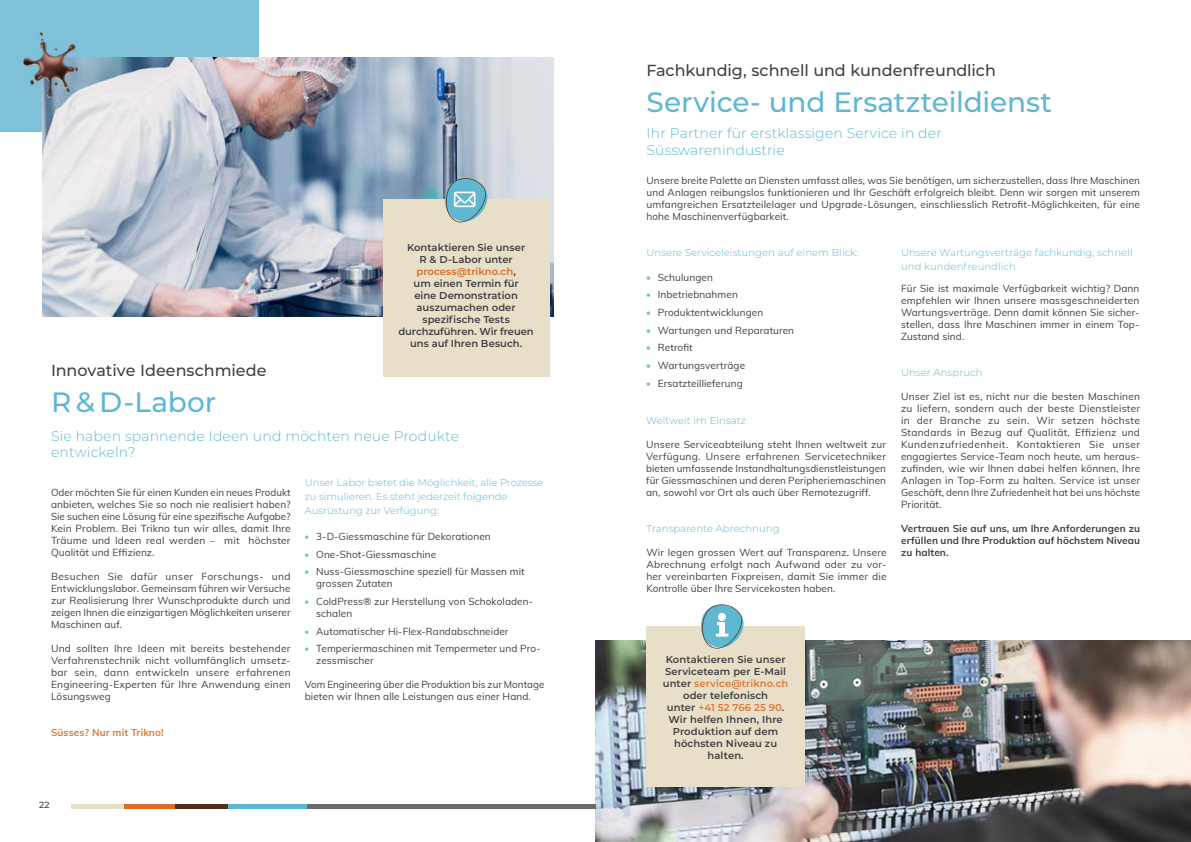
<style>
.page{position:relative;width:1191px;height:842px;background:#fff}
.page>*{position:absolute;margin:0;border:0;box-sizing:border-box;transform-origin:0 0}
.t1{font:500 28px "Montserrat";letter-spacing:-.005em;color:#5fb7d2}
.t2{font:500 16px "Montserrat";letter-spacing:-.005em;color:#414042}
.t3{font:300 14px/16.8px "Montserrat";letter-spacing:.01em;color:#5fb7d2}
.t4{font:10px/12px "Muli";letter-spacing:.01em;color:#414042;text-align:justify}
.t5{font:600 10px/12px "Montserrat";letter-spacing:.005em;color:#414042;text-align:center}
.t6{font:300 10px/14px "Montserrat";color:#5fb7d2}
.t7{font:700 10px/12px "Muli";letter-spacing:.01em;color:#414042;text-align:justify}
.t8{font:700 10px "Muli";letter-spacing:.01em;color:#dd7936}
.t9{font:500 9px "Montserrat";color:#414042}
.s1{color:#da6d25}
.s2{font-family:"Montserrat";font-weight:900;color:#70bcd5}
.s3{color:#dd7936}
</style>
<div class="page">
<div style="left:0;top:0;width:258px;height:131px;background:#80c2d9"></div>
<img style="left:43px;top:57px;width:511px;height:259px">
<img style="left:595px;top:640px;width:596px;height:202px">
<hr style="left:307px;top:804px;width:288px;height:4px;background:#6a6b6f">
<hr style="left:124px;top:804px;width:52px;height:4px;background:#da6d25">
<hr style="left:202px;top:804px;width:105px;height:4px;background:#5fb7d2">
<hr style="left:71px;top:804px;width:53px;height:4px;background:#e8dfc9">
<hr style="left:176px;top:804px;width:52px;height:4px;background:#522e1a">
<div style="left:383px;top:199px;width:166px;height:177px;background:#e8dfc9"></div>
<svg style="left:445px;top:178px;width:42px;height:44px"></svg>
<div style="left:646px;top:626px;width:159px;height:161px;background:#e8dfc9"></div>
<svg style="left:701px;top:604px;width:42px;height:45px"></svg>
<img style="left:23px;top:31px;width:57px;height:69px">
<h2 class="t2" style="left:51px;top:359px;width:217px">Innovative Ideenschmiede</h2>
<h1 class="t1" style="left:51px;top:383px;width:167px">R &amp; D-Labor</h1>
<p class="t5" style="left:398px;top:241px;width:137px">Kontaktieren Sie unser<br>R &amp; D-Labor unter <span class="s1">process@trikno.ch</span>,<br>um einen Termin für<br>eine Demonstration auszumachen oder spezifische Tests durchzuführen. Wir freuen uns auf Ihren Besuch.</p>
<h3 class="t3" style="left:51px;top:427px;width:409px">Sie haben spannende Ideen und möchten neue Produkte entwickeln?</h3>
<p class="t4" style="left:51px;top:486px;width:241px">Oder möchten Sie für einen Kunden ein neues Produkt anbieten, welches Sie so noch nie realisiert haben?<br>Sie suchen eine Lösung für eine spezifische Aufgabe?<br>Kein Problem. Bei Trikno tun wir alles, damit Ihre Träume und Ideen real werden – mit höchster Qualität und Effizienz.</p>
<p class="t4" style="left:51px;top:570px;width:241px">Besuchen Sie dafür unser Forschungs- und Entwicklungslabor. Gemeinsam führen wir Versuche zur Realisierung Ihrer Wunschprodukte durch und zeigen Ihnen die einzigartigen Möglichkeiten unserer Maschinen auf.</p>
<p class="t4" style="left:51px;top:642px;width:241px">Und sollten Ihre Ideen mit bereits bestehender Verfahrenstechnik nicht vollumfänglich umsetz&shy;bar sein, dann entwickeln unsere erfahrenen Engineering-Experten für Ihre Anwendung einen Lösungsweg</p>
<p class="t8" style="left:51px;top:725px;width:114px">Süsses? Nur mit Trikno!</p>
<p class="t6" style="left:305px;top:475px;width:240px">Unser Labor bietet die Möglichkeit, alle Prozesse zu simulieren. Es steht jederzeit folgende<br>Ausrüstung zur Verfügung:</p>
<p class="t4" style="left:305px;top:530px;width:187px"><span class="s2">•</span> 3-D-Giessmaschine für Dekorationen</p>
<p class="t4" style="left:305px;top:547px;width:133px"><span class="s2">•</span> One-Shot-Giessmaschine</p>
<p class="t4" style="left:316px;top:565px;width:210px;text-indent:-11px"><span class="s2">•</span> Nuss-Giessmaschine speziell für Massen mit grossen Zutaten</p>
<p class="t4" style="left:316px;top:595px;width:218px;text-indent:-11px"><span class="s2">•</span> ColdPress® zur Herstellung von Schokoladen&shy;schalen</p>
<p class="t4" style="left:305px;top:624px;width:205px"><span class="s2">•</span> Automatischer Hi-Flex-Randabschneider</p>
<p class="t4" style="left:316px;top:642px;width:226px;text-indent:-11px"><span class="s2">•</span> Temperiermaschinen mit Tempermeter und Pro&shy;zessmischer</p>
<p class="t4" style="left:305px;top:678px;width:241px">Vom Engineering über die Produktion bis zur Montage bieten wir Ihnen alle Leistungen aus einer Hand.</p>
<p class="t9" style="left:39px;top:799px;width:12px">22</p>
<h2 class="t2" style="left:646px;top:59px;width:351px">Fachkundig, schnell und kundenfreundlich</h2>
<h1 class="t1" style="left:646px;top:83px;width:407px">Service- und Ersatzteildienst</h1>
<h3 class="t3" style="left:646px;top:124px;width:297px">Ihr Partner für erstklassigen Service in der<br>Süsswarenindustrie</h3>
<p class="t4" style="left:646px;top:174px;width:495px">Unsere breite Palette an Diensten umfasst alles, was Sie benötigen, um sicherzustellen, dass Ihre Maschinen und Anlagen reibungslos funktionieren und Ihr Geschäft erfolgreich bleibt. Denn wir sorgen mit unserem umfangreichen Ersatzteilelager und Upgrade-Lösungen, einschliesslich Retrofit-Möglichkeiten, für eine hohe Maschinenverfügbarkeit.</p>
<p class="t6" style="left:646px;top:245px;width:213px">Unsere Serviceleistungen auf einem Blick:</p>
<p class="t4" style="left:646px;top:270px;width:68px"><span class="s2">•</span> Schulungen</p>
<p class="t4" style="left:646px;top:288px;width:93px"><span class="s2">•</span> Inbetriebnahmen</p>
<p class="t4" style="left:646px;top:306px;width:118px"><span class="s2">•</span> Produktentwicklungen</p>
<p class="t4" style="left:646px;top:324px;width:149px"><span class="s2">•</span> Wartungen und Reparaturen</p>
<p class="t4" style="left:646px;top:341px;width:48px"><span class="s2">•</span> Retrofit</p>
<p class="t4" style="left:646px;top:359px;width:100px"><span class="s2">•</span> Wartungsverträge</p>
<p class="t4" style="left:646px;top:377px;width:98px"><span class="s2">•</span> Ersatzteillieferung</p>
<p class="t6" style="left:646px;top:413px;width:101px">Weltweit im Einsatz</p>
<p class="t4" style="left:646px;top:438px;width:241px">Unsere Serviceabteilung steht Ihnen weltweit zur Verfügung. Unsere erfahrenen Servicetechniker bieten umfassende Instandhaltungsdienstleistungen für Giessmaschinen und deren Peripheriemaschinen an, sowohl vor Ort als auch über Remotezugriff.</p>
<p class="t6" style="left:646px;top:521px;width:135px">Transparente Abrechnung</p>
<p class="t4" style="left:646px;top:546px;width:242px">Wir legen grossen Wert auf Transparenz. Unsere Abrechnung erfolgt nach Aufwand oder zu vor&shy;her vereinbarten Fixpreisen, damit Sie immer die Kontrolle über Ihre Servicekosten haben.</p>
<p class="t6" style="left:901px;top:245px;width:233px">Unsere Wartungsverträge fachkundig, schnell und kundenfreundlich</p>
<p class="t4" style="left:901px;top:282px;width:240px">Für Sie ist maximale Verfügbarkeit wichtig? Dann empfehlen wir Ihnen unsere massgeschneiderten Wartungsverträge. Denn damit können Sie sicher&shy;stellen, dass Ihre Maschinen immer in einem Top-Zustand sind.</p>
<p class="t6" style="left:901px;top:365px;width:83px">Unser Anspruch</p>
<p class="t4" style="left:901px;top:390px;width:241px">Unser Ziel ist es, nicht nur die besten Maschinen zu liefern, sondern auch der beste Dienstleister in der Branche zu sein. Wir setzen höchste Standards in Bezug auf Qualität, Effizienz und Kundenzufriedenheit. Kontaktieren Sie unser engagiertes Service-Team noch heute, um heraus&shy;zufinden, wie wir Ihnen dabei helfen können, Ihre Anlagen in Top-Form zu halten. Service ist unser Geschäft, denn Ihre Zufriedenheit hat bei uns höchste Priorität.</p>
<p class="t7" style="left:901px;top:522px;width:240px">Vertrauen Sie auf uns, um Ihre Anforderungen zu erfüllen und Ihre Produktion auf höchstem Niveau zu halten.</p>
<p class="t5" style="left:663px;top:653px;width:127px">Kontaktieren Sie unser<br>Serviceteam per E-Mail unter <span class="s3">service@trikno.ch </span>oder telefonisch<br>unter <span class="s3">+41 52 766 25 90</span>.<br>Wir helfen Ihnen, Ihre<br>Produktion auf dem höchsten Niveau zu halten.</p>
</div>
